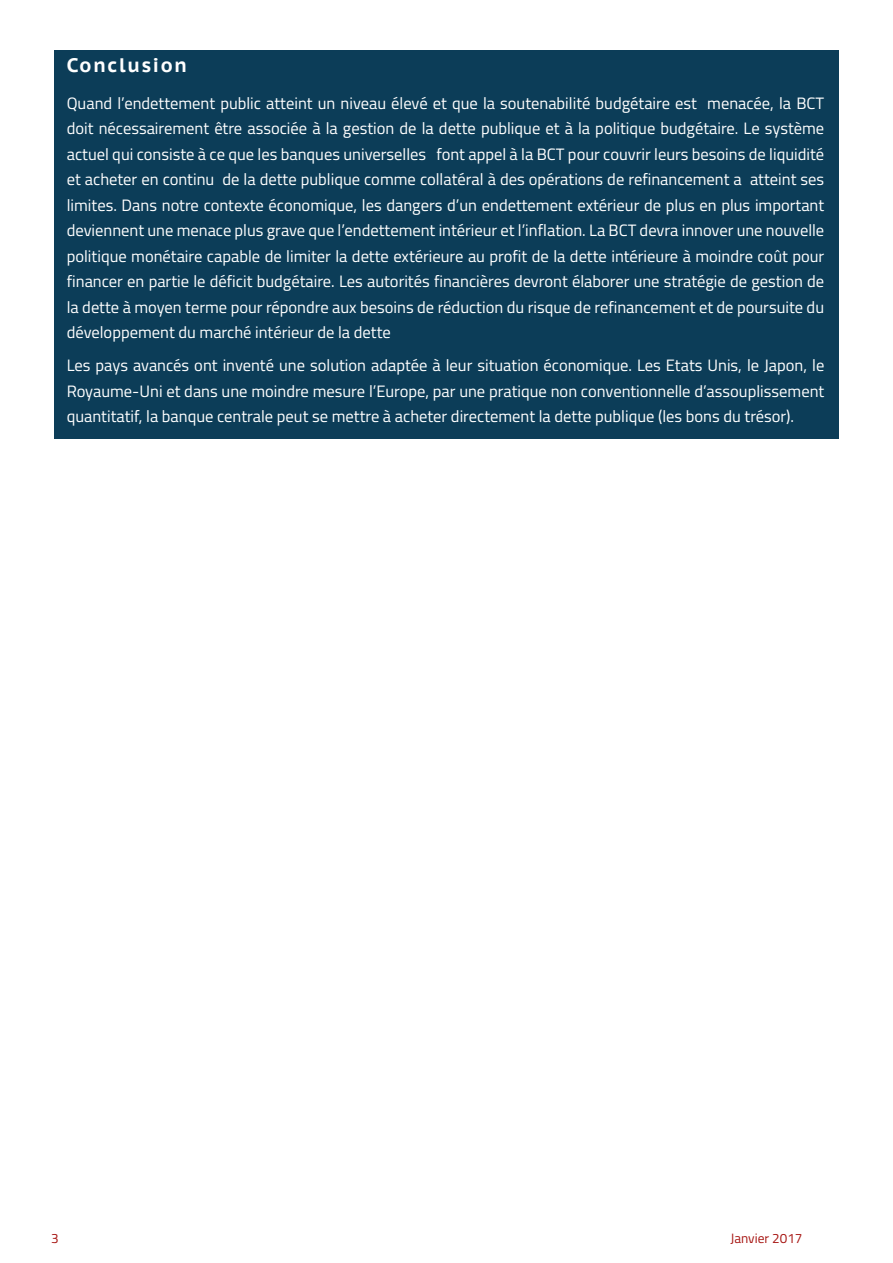
<style>
.page{position:relative;width:893px;height:1263px;background:#fff}
.page>*{position:absolute;margin:0;border:0;box-sizing:border-box;transform-origin:0 0}
.t1{font:700 19.5px "PT Sans Caption";letter-spacing:.09em;color:#fff}
.t2{font:16.5px/25.5px "Titillium";color:#fff;text-align:justify}
.t3{font:13.5px "Titillium";color:#a71613}
</style>
<div class="page">
<div style="left:54px;top:50px;width:785px;height:389px;background:#0c3d58"></div>
<p class="t1" style="left:67px;top:52px;width:122px">Conclusion</p>
<p class="t2" style="left:67px;top:89px;width:759px">Quand l’endettement public atteint un niveau élevé et que la soutenabilité budgétaire est menacée, la BCT doit nécessairement être associée à la gestion de la dette publique et à la politique budgétaire. Le système actuel qui consiste à ce que les banques universelles font appel à la BCT pour couvrir leurs besoins de liquidité et acheter en continu de la dette publique comme collatéral à des opérations de refinancement a atteint ses limites. Dans notre contexte économique, les dangers d’un endettement extérieur de plus en plus important deviennent une menace plus grave que l’endettement intérieur et l’inflation. La BCT devra innover une nouvelle politique monétaire capable de limiter la dette extérieure au profit de la dette intérieure à moindre coût pour financer en partie le déficit budgétaire. Les autorités financières devront élaborer une stratégie de gestion de la dette à moyen terme pour répondre aux besoins de réduction du risque de refinancement et de poursuite du développement du marché intérieur de la dette</p>
<p class="t2" style="left:67px;top:352px;width:759px">Les pays avancés ont inventé une solution adaptée à leur situation économique. Les Etats Unis, le Japon, le Royaume-Uni et dans une moindre mesure l’Europe, par une pratique non conventionnelle d’assouplissement quantitatif, la banque centrale peut se mettre à acheter directement la dette publique (les bons du trésor).</p>
<p class="t3" style="left:51px;top:1228px;width:9px">3</p>
<p class="t3" style="left:730px;top:1228px;width:73px">Janvier 2017</p>
</div>
